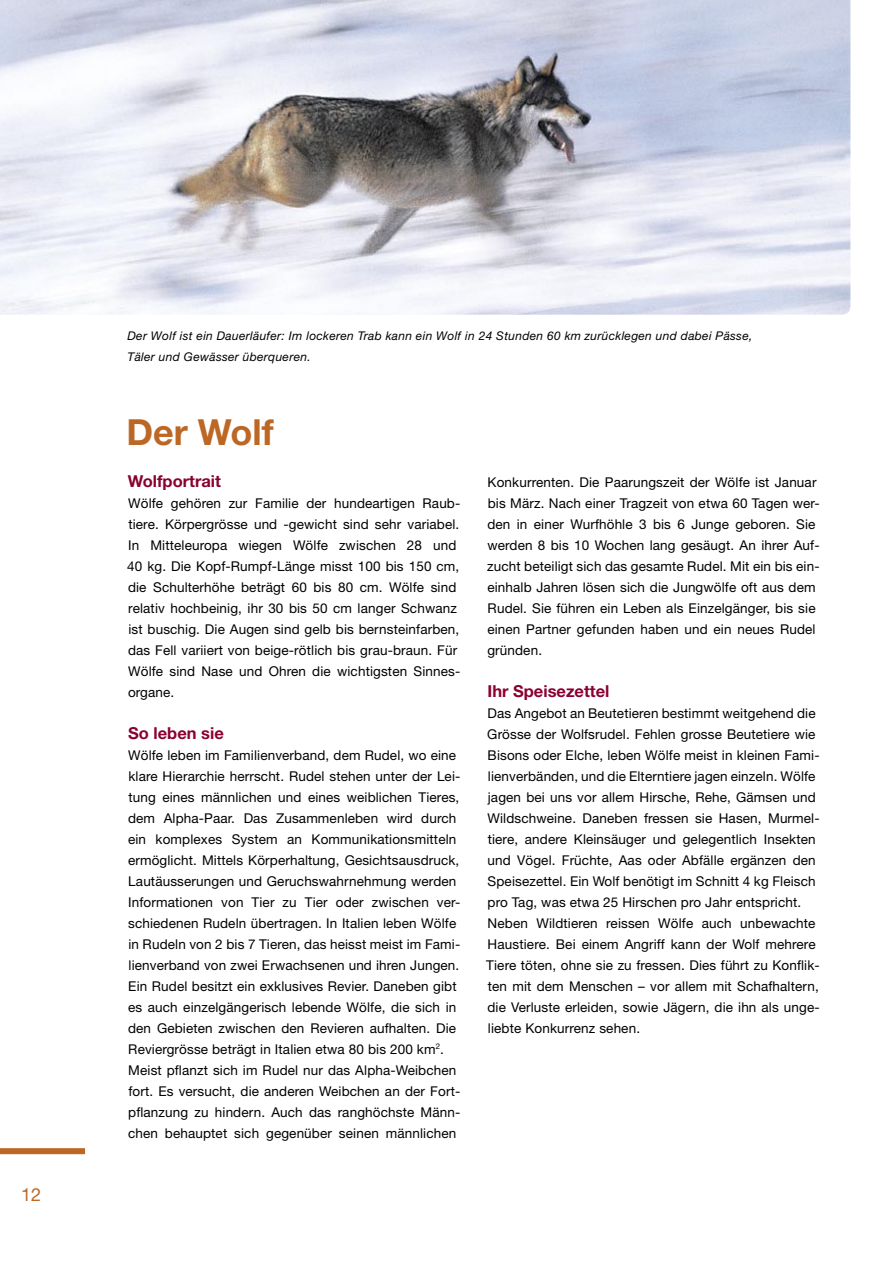
<style>
.page{position:relative;width:893px;height:1263px;background:#fff}
.page>*{position:absolute;margin:0;border:0;box-sizing:border-box;transform-origin:0 0}
.t1{font:700 36px "Helvetica Neue";color:#bd6724}
.t2{font:18px "Helvetica Neue";color:#bd6724}
.t3{font:700 16.5px "Helvetica Neue";color:#8a0032}
.t4{font:13.5px/21px "Helvetica Neue";letter-spacing:.01em;color:#000}
.t5{font:italic 12px/21px "Helvetica Neue";letter-spacing:.025em;color:#000}
</style>
<div class="page">
<img style="left:0;top:0;width:850px;height:315px">
<div style="left:0;top:1148px;width:85px;height:6px;background:#bd6724"></div>
<h2 class="t2" style="left:21px;top:1184px;width:22px">12</h2>
<p class="t5" style="left:128px;top:325px;width:626px">Der Wolf ist ein Dauerläufer: Im lockeren Trab kann ein Wolf in 24 Stunden 60 km zurücklegen und dabei Pässe,<br>Täler und Gewässer überqueren.</p>
<h1 class="t1" style="left:126px;top:410px;width:149px">Der Wolf</h1>
<p class="t3" style="left:128px;top:471px;width:95px">Wolfportrait</p>
<p class="t4" style="left:127px;top:492px;width:335px">Wölfe gehören zur Familie der hundeartigen Raub&shy;tiere. Körpergrösse und -gewicht sind sehr variabel.<br>In Mitteleuropa wiegen Wölfe zwischen 28 und 40 kg. Die Kopf-Rumpf-Länge misst 100 bis 150 cm, die Schulterhöhe beträgt 60 bis 80 cm. Wölfe sind relativ hochbeinig, ihr 30 bis 50 cm langer Schwanz ist buschig. Die Augen sind gelb bis bernsteinfarben, das Fell variiert von beige-rötlich bis grau-braun. Für Wölfe sind Nase und Ohren die wichtigsten Sinnes&shy;organe.</p>
<p class="t3" style="left:128px;top:723px;width:97px">So leben sie</p>
<p class="t4" style="left:128px;top:744px;width:334px">Wölfe leben im Familienverband, dem Rudel, wo eine klare Hierarchie herrscht. Rudel stehen unter der Lei&shy;tung eines männlichen und eines weiblichen Tieres, dem Alpha-Paar. Das Zusammenleben wird durch ein komplexes System an Kommunikationsmitteln ermöglicht. Mittels Körperhaltung, Gesichtsausdruck, Lautäusserungen und Geruchswahrnehmung werden Informationen von Tier zu Tier oder zwischen ver&shy;schiedenen Rudeln übertragen. In Italien leben Wölfe in Rudeln von 2 bis 7 Tieren, das heisst meist im Fami&shy;lienverband von zwei Erwachsenen und ihren Jungen.<br>Ein Rudel besitzt ein exklusives Revier. Daneben gibt es auch einzelgängerisch lebende Wölfe, die sich in den Gebieten zwischen den Revieren aufhalten. Die Reviergrösse beträgt in Italien etwa 80 bis 200 km<sup>2</sup>.<br>Meist pflanzt sich im Rudel nur das Alpha-Weibchen fort. Es versucht, die anderen Weibchen an der Fort&shy;pflanzung zu hindern. Auch das ranghöchste Männ&shy;chen behauptet sich gegenüber seinen männlichen</p>
<p class="t4" style="left:487px;top:471px;width:334px">Konkurrenten. Die Paarungszeit der Wölfe ist Januar bis März. Nach einer Tragzeit von etwa 60 Tagen wer&shy;den in einer Wurfhöhle 3 bis 6 Junge geboren. Sie werden 8 bis 10 Wochen lang gesäugt. An ihrer Auf&shy;zucht beteiligt sich das gesamte Rudel. Mit ein bis ein&shy;einhalb Jahren lösen sich die Jungwölfe oft aus dem Rudel. Sie führen ein Leben als Einzelgänger, bis sie einen Partner gefunden haben und ein neues Rudel gründen.</p>
<p class="t3" style="left:487px;top:681px;width:123px">Ihr Speisezettel</p>
<p class="t4" style="left:486px;top:702px;width:335px">Das Angebot an Beutetieren bestimmt weitgehend die Grösse der Wolfsrudel. Fehlen grosse Beutetiere wie Bisons oder Elche, leben Wölfe meist in kleinen Fami&shy;lienverbänden, und die Elterntiere jagen einzeln. Wölfe jagen bei uns vor allem Hirsche, Rehe, Gämsen und Wildschweine. Daneben fressen sie Hasen, Murmel&shy;tiere, andere Kleinsäuger und gelegentlich Insekten und Vögel. Früchte, Aas oder Abfälle ergänzen den Speisezettel. Ein Wolf benötigt im Schnitt 4 kg Fleisch pro Tag, was etwa 25 Hirschen pro Jahr entspricht.<br>Neben Wildtieren reissen Wölfe auch unbewachte Haustiere. Bei einem Angriff kann der Wolf mehrere Tiere töten, ohne sie zu fressen. Dies führt zu Konflik&shy;ten mit dem Menschen – vor allem mit Schafhaltern, die Verluste erleiden, sowie Jägern, die ihn als unge&shy;liebte Konkurrenz sehen.</p>
</div>
